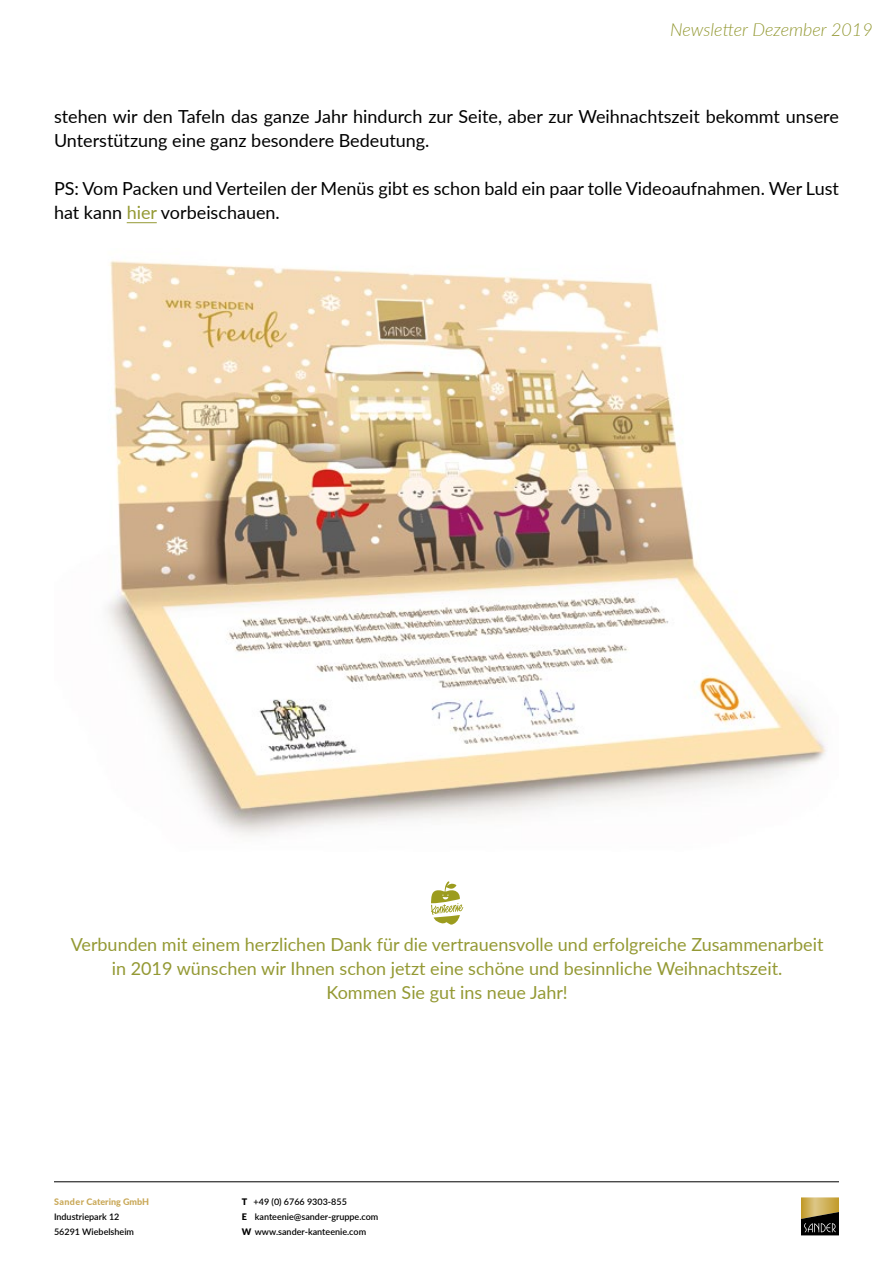
<style>
.page{position:relative;width:893px;height:1263px;background:#fff}
.page>*{position:absolute;margin:0;border:0;box-sizing:border-box;transform-origin:0 0}
.t1{font:18px/24px "Lato";color:#000}
.t2{font:18px/24px "Lato";color:#949934;text-align:center}
.t3{font:italic 300 18px "Lato";color:#949934}
.t4{font:600 9px/15px "Lato";color:#000}
.t5{font:800 9px "Lato";color:#c9a857}
.s1{color:#949934}
.s2{font-weight:900}
</style>
<div class="page">
<hr style="left:54px;top:1181px;width:785px;height:1px;background:#000">
<svg style="left:801px;top:1197px;width:38px;height:38px"></svg>
<svg style="left:431px;top:881px;width:33px;height:44px"></svg>
<hr style="left:127px;top:222px;width:30px;height:1px;background:#949934">
<img style="left:108px;top:260px;width:718px;height:576px">
<p class="t3" style="left:670px;top:17px;width:204px">Newsletter Dezember 2019</p>
<p class="t1" style="left:54px;top:103px;width:786px">stehen wir den Tafeln das ganze Jahr hindurch zur Seite, aber zur Weihnachtszeit bekommt unsere<br>Unterstützung eine ganz besondere Bedeutung.</p>
<p class="t1" style="left:54px;top:175px;width:786px">PS: Vom Packen und Verteilen der Menüs gibt es schon bald ein paar tolle Videoaufnahmen. Wer Lust hat kann <span class="s1">hier</span> vorbeischauen.</p>
<p class="t2" style="left:71px;top:932px;width:754px">Verbunden mit einem herzlichen Dank für die vertrauensvolle und erfolgreiche Zusammenarbeit in 2019 wünschen wir Ihnen schon jetzt eine schöne und besinnliche Weihnachtszeit.<br>Kommen Sie gut ins neue Jahr!</p>
<p class="t5" style="left:54px;top:1195px;width:97px">Sander Catering GmbH</p>
<p class="t4" style="left:54px;top:1208px;width:82px">Industriepark 12<br>56291 Wiebelsheim</p>
<p class="t4" style="left:242px;top:1193px;width:138px"><span class="s2">T</span> +49 (0) 6766 9303-855<br><span class="s2">E</span> kanteenie@sander-gruppe.com<br><span class="s2">W</span> www.sander-kanteenie.com</p>
</div>
